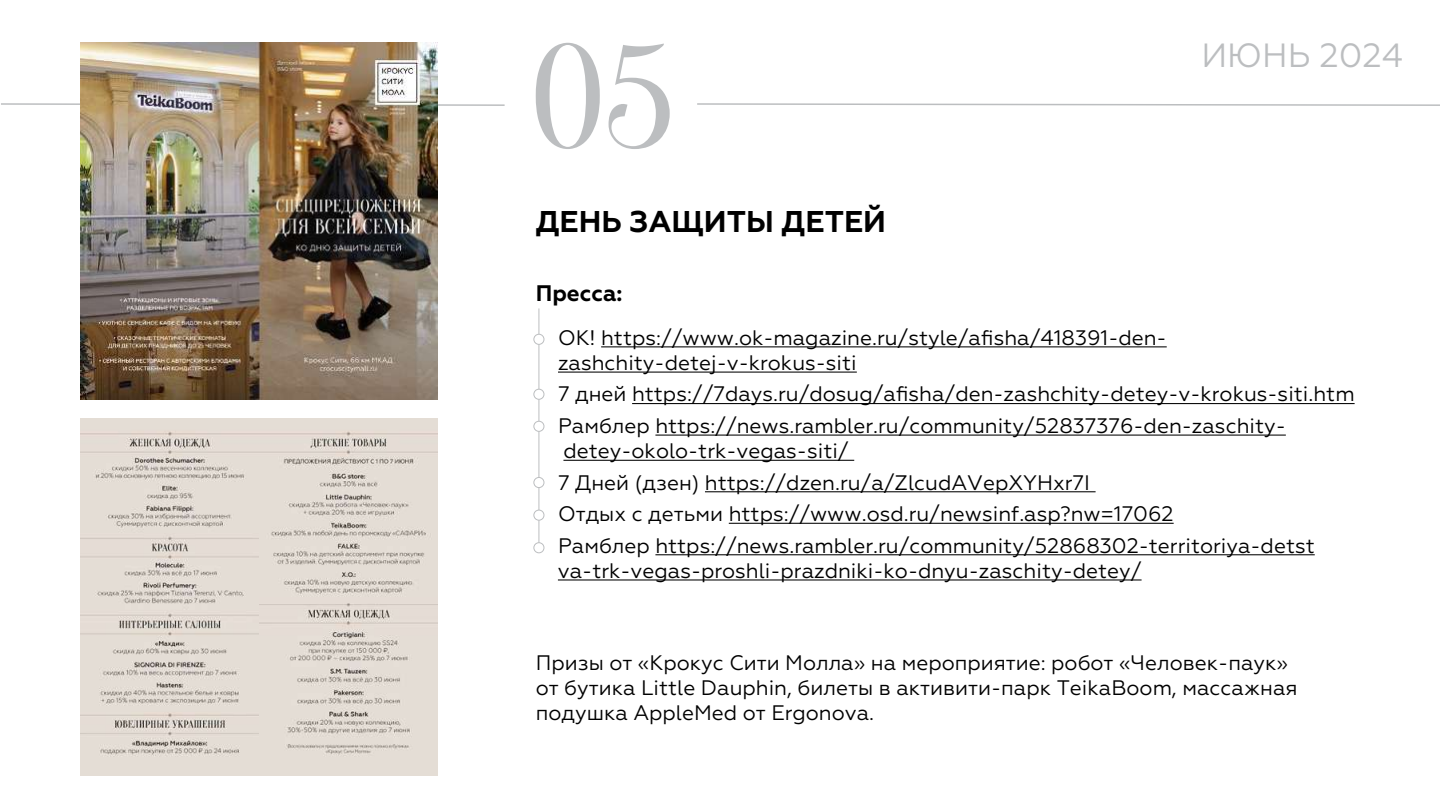
<style>
.page{position:relative;width:1440px;height:810px;background:#fff}
.page>*{position:absolute;margin:0;border:0;box-sizing:border-box;transform-origin:0 0}
.t1{font:145.65px "Oranienbaum";color:#bcbec0}
.t2{font:33.6px "Geometria";color:#bcbec0}
.t3{font:700 30px "Geometria";color:#000}
.t4{font:700 22.5px "Geometria";color:#000}
.t5{font:21px/31.5px "Geometria";color:#000}
</style>
<div class="page">
<hr style="left:601px;top:346px;width:566px;height:1px;background:#000">
<hr style="left:558px;top:372px;width:299px;height:1px;background:#000">
<hr style="left:632px;top:403px;width:723px;height:1px;background:#000">
<hr style="left:655px;top:435px;width:631px;height:1px;background:#000">
<hr style="left:563px;top:460px;width:291px;height:1px;background:#000">
<hr style="left:705px;top:491px;width:391px;height:1px;background:#000">
<hr style="left:729px;top:523px;width:445px;height:1px;background:#000">
<hr style="left:655px;top:554px;width:660px;height:1px;background:#000">
<hr style="left:558px;top:579px;width:584px;height:2px;background:#000">
<svg style="left:1px;top:102px;width:504px;height:5px"></svg>
<svg style="left:697px;top:103px;width:743px;height:3px"></svg>
<hr style="left:539px;top:308px;width:1px;height:240px;background:#bcbec0">
<div style="left:534px;top:334px;width:10px;height:10px;background:#fff;border-radius:50%"></div>
<div style="left:533px;top:334px;width:11px;height:11px;border:1px solid #bcbec0;border-radius:50%"></div>
<div style="left:534px;top:389px;width:10px;height:10px;background:#fff;border-radius:50%"></div>
<div style="left:533px;top:389px;width:11px;height:11px;border:1px solid #bcbec0;border-radius:50%"></div>
<div style="left:534px;top:421px;width:10px;height:10px;background:#fff;border-radius:50%"></div>
<div style="left:533px;top:421px;width:11px;height:11px;border:1px solid #bcbec0;border-radius:50%"></div>
<div style="left:534px;top:477px;width:10px;height:11px;background:#fff;border-radius:50%"></div>
<div style="left:533px;top:477px;width:11px;height:11px;border:1px solid #bcbec0;border-radius:50%"></div>
<div style="left:534px;top:543px;width:10px;height:10px;background:#fff;border-radius:50%"></div>
<div style="left:533px;top:542px;width:11px;height:11px;border:1px solid #bcbec0;border-radius:50%"></div>
<div style="left:534px;top:510px;width:10px;height:10px;background:#fff;border-radius:50%"></div>
<div style="left:533px;top:510px;width:11px;height:11px;border:1px solid #bcbec0;border-radius:50%"></div>
<img style="left:81px;top:43px;width:357px;height:357px">
<img style="left:81px;top:419px;width:357px;height:357px">
<h1 class="t1" style="left:530px;top:17px;width:146px">05</h1>
<h3 class="t3" style="left:536px;top:203px;width:352px">ДЕНЬ ЗАЩИТЫ ДЕТЕЙ</h3>
<h2 class="t2" style="left:1201px;top:36px;width:203px">ИЮНЬ 2024</h2>
<p class="t4" style="left:536px;top:280px;width:88px">Пресса:</p>
<p class="t5" style="left:558px;top:325px;width:610px;line-height:25.2px">ОК! https://www.ok-magazine.ru/style/afisha/418391-den&shy;zashchity-detej-v-krokus-siti</p>
<p class="t5" style="left:558px;top:378px;width:798px">7 дней https://7days.ru/dosug/afisha/den-zashchity-detey-v-krokus-siti.htm<br>Рамблер https://news.rambler.ru/community/52837376-den-zaschity-</p>
<p class="t5" style="left:558px;top:435px;width:758px">detey-okolo-trk-vegas-siti/<br>7 Дней (дзен) https://dzen.ru/a/ZlcudAVepXYHxr7I<br>Отдых с детьми https://www.osd.ru/newsinf.asp?nw=17062<br>Рамблер https://news.rambler.ru/community/52868302-territoriya-detst</p>
<p class="t5" style="left:558px;top:555px;width:585px">va-trk-vegas-proshli-prazdniki-ko-dnyu-zaschity-detey/</p>
<p class="t5" style="left:536px;top:650px;width:763px;line-height:25.2px">Призы от «Крокус Сити Молла» на мероприятие: робот «Человек-паук» от бутика Little Dauphin, билеты в активити-парк TeikaBoom, массажная подушка AppleMed от Ergonova.</p>
</div>
